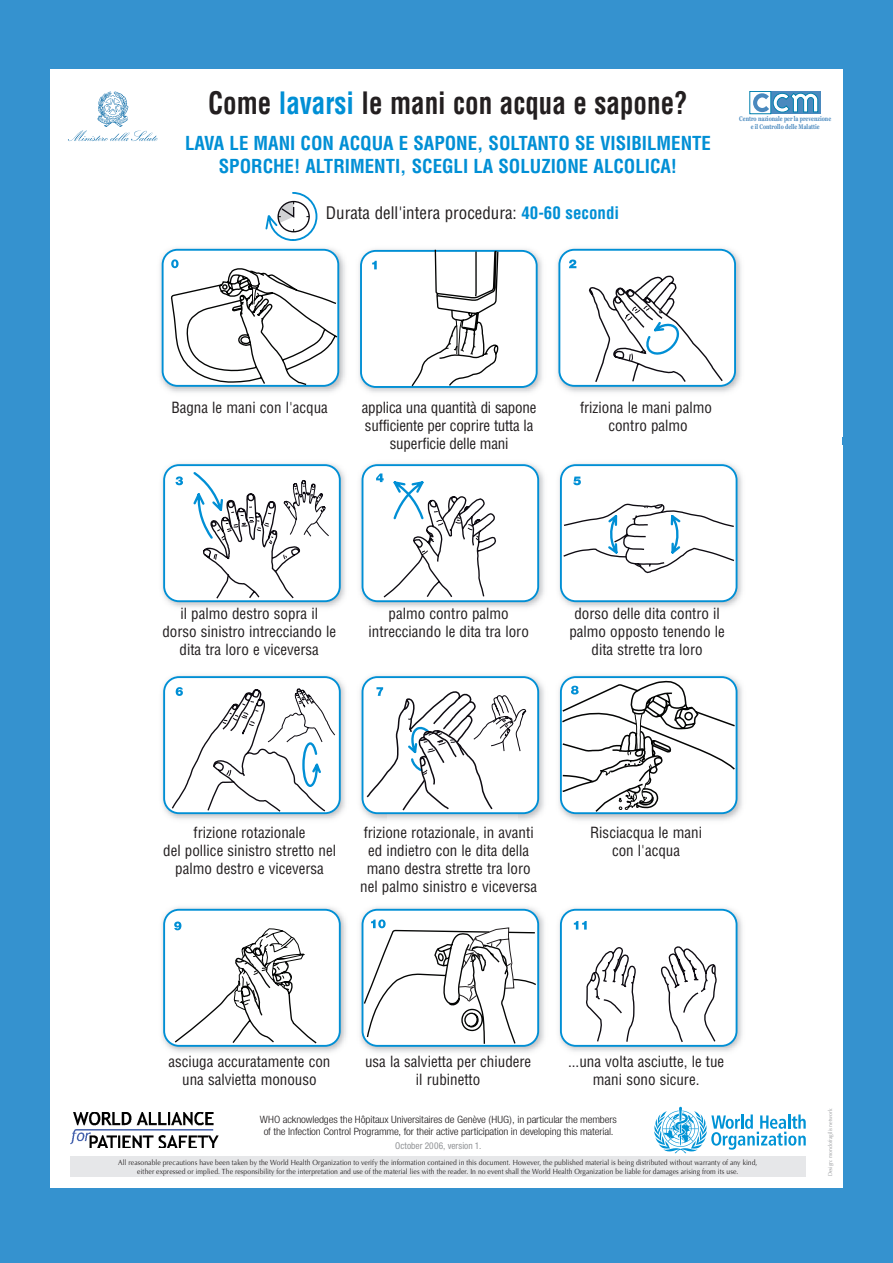
<style>
.page{position:relative;width:893px;height:1263px;background:#3592cf}
.page>*{position:absolute;margin:0;border:0;box-sizing:border-box;transform-origin:0 0}
.t1{font:700 condensed 30.15px "Helvetica";color:#231f20;scale:.9 1}
.t2{font:700 condensed 18.75px/22.6px "Helvetica";color:#008fd5;text-align:center}
.t3{font:condensed 16.95px "Helvetica";color:#231f20}
.t4{font:condensed 15px/18px "Helvetica";color:#231f20;text-align:center}
.t5{font:300 condensed 10.05px/12.1px "Helvetica Neue";letter-spacing:-.01em;color:#231f20;text-align:center;scale:1.11 1}
.t6{font:condensed 9.3px "Helvetica Neue";letter-spacing:.005em;color:#939598}
.t7{font:7.5px/8.4px "Optima";letter-spacing:.01em;color:#231f20;text-align:center;scale:.9 1}
.t8{font:700 6.75px/8.1px "Georgia";color:#4a89be;text-align:center;scale:.74 1}
.t9{font:5.55px "Optima";letter-spacing:.015em;color:#939598;scale:.9 1}
.s1{color:#008fd5}
.s2{font-weight:700;color:#008fd5}
</style>
<div class="page">
<div style="left:50px;top:69px;width:793px;height:367px;background:#fff"></div>
<img style="left:156px;top:436px;width:194px;height:1px">
<img style="left:355px;top:436px;width:193px;height:1px">
<img style="left:553px;top:436px;width:193px;height:1px">
<img style="left:557px;top:248px;width:184px;height:144px">
<div style="left:559px;top:250px;width:176px;height:136px;background:#fff;border-radius:15px"></div>
<div style="left:558px;top:249px;width:178px;height:138px;border:2px solid #008fd5;border-radius:15px"></div>
<svg style="left:588px;top:275px;width:136px;height:112px"></svg>
<svg style="left:569px;top:259px;width:7px;height:9px"></svg>
<img style="left:359px;top:249px;width:183px;height:144px">
<div style="left:361px;top:251px;width:176px;height:136px;background:#fff;border-radius:15px"></div>
<div style="left:360px;top:250px;width:178px;height:138px;border:2px solid #008fd5;border-radius:15px"></div>
<svg style="left:410px;top:249px;width:89px;height:139px"></svg>
<svg style="left:372px;top:261px;width:5px;height:8px"></svg>
<img style="left:160px;top:250px;width:185px;height:143px">
<div style="left:163px;top:250px;width:175px;height:136px;background:#fff;border-radius:15px"></div>
<svg style="left:170px;top:248px;width:169px;height:141px"></svg>
<svg style="left:265px;top:192px;width:53px;height:49px"></svg>
<div style="left:50px;top:445px;width:793px;height:742px;background:#fff"></div>
<img style="left:162px;top:463px;width:183px;height:144px">
<div style="left:164px;top:465px;width:176px;height:136px;background:#fff;border-radius:15px"></div>
<div style="left:163px;top:464px;width:178px;height:138px;border:2px solid #008fd5;border-radius:15px"></div>
<svg style="left:175px;top:476px;width:8px;height:9px"></svg>
<svg style="left:191px;top:463px;width:139px;height:137px"></svg>
<img style="left:360px;top:463px;width:184px;height:144px">
<div style="left:362px;top:465px;width:176px;height:136px;background:#fff;border-radius:15px"></div>
<div style="left:362px;top:464px;width:177px;height:138px;border:2px solid #008fd5;border-radius:15px"></div>
<svg style="left:376px;top:473px;width:120px;height:125px"></svg>
<img style="left:559px;top:463px;width:183px;height:139px">
<div style="left:561px;top:465px;width:175px;height:136px;background:#fff;border-radius:15px"></div>
<div style="left:560px;top:464px;width:177px;height:138px;border:2px solid #008fd5;border-radius:15px"></div>
<svg style="left:573px;top:477px;width:8px;height:8px"></svg>
<svg style="left:562px;top:492px;width:174px;height:115px"></svg>
<img style="left:162px;top:678px;width:183px;height:142px">
<div style="left:164px;top:677px;width:176px;height:136px;background:#fff;border-radius:15px"></div>
<div style="left:163px;top:676px;width:178px;height:138px;border:2px solid #008fd5;border-radius:15px"></div>
<svg style="left:171px;top:675px;width:165px;height:138px"></svg>
<img style="left:360px;top:675px;width:184px;height:26px">
<img style="left:360px;top:701px;width:28px;height:120px">
<img style="left:518px;top:701px;width:26px;height:120px">
<div style="left:362px;top:677px;width:176px;height:136px;background:#fff;border-radius:15px"></div>
<div style="left:362px;top:676px;width:177px;height:138px;border:2px solid #008fd5;border-radius:15px"></div>
<svg style="left:365px;top:675px;width:161px;height:137px"></svg>
<img style="left:559px;top:680px;width:183px;height:141px">
<svg style="left:560px;top:675px;width:176px;height:138px"></svg>
<img style="left:162px;top:907px;width:184px;height:146px">
<div style="left:164px;top:910px;width:176px;height:136px;background:#fff;border-radius:15px"></div>
<div style="left:163px;top:909px;width:178px;height:138px;border:2px solid #008fd5;border-radius:15px"></div>
<svg style="left:173px;top:921px;width:145px;height:124px"></svg>
<img style="left:360px;top:907px;width:184px;height:140px">
<div style="left:362px;top:910px;width:176px;height:136px;background:#fff;border-radius:15px"></div>
<div style="left:362px;top:909px;width:177px;height:138px;border:2px solid #008fd5;border-radius:15px"></div>
<svg style="left:363px;top:919px;width:175px;height:258px"></svg>
<img style="left:559px;top:908px;width:183px;height:144px">
<div style="left:561px;top:910px;width:175px;height:136px;background:#fff;border-radius:15px"></div>
<div style="left:560px;top:909px;width:177px;height:138px;border:2px solid #008fd5;border-radius:15px"></div>
<svg style="left:574px;top:908px;width:143px;height:141px"></svg>
<svg style="left:654px;top:1107px;width:152px;height:46px"></svg>
<img style="left:71px;top:1112px;width:147px;height:36px">
<div style="left:71px;top:1156px;width:735px;height:20px;background:#e6e7e9"></div>
<div style="left:361px;top:402px;width:176px;height:53px;background:#fff"></div>
<svg style="left:771px;top:91px;width:49px;height:23px"></svg>
<svg style="left:753px;top:93px;width:65px;height:19px"></svg>
<svg style="left:68px;top:92px;width:90px;height:49px"></svg>
<p class="t1" style="left:208px;top:84px;width:534px">Come <span class="s1">lavarsi</span> le mani con acqua e sapone?</p>
<p class="t2" style="left:185px;top:132px;width:527px">LAVA LE MANI CON ACQUA E SAPONE, SOLTANTO SE VISIBILMENTE<br>SPORCHE! ALTRIMENTI, SCEGLI LA SOLUZIONE ALCOLICA!</p>
<p class="t3" style="left:326px;top:202px;width:295px">Durata dell'intera procedura: <span class="s2">40-60 secondi</span></p>
<p class="t8" style="left:739px;top:115px;width:126px">Centro nazionale per la prevenzione e il Controllo delle Malattie</p>
<p class="t4" style="left:362px;top:398px;width:176px">applica una quantità di sapone sufficiente per coprire tutta la superficie delle mani</p>
<p class="t4" style="left:171px;top:398px;width:158px">Bagna le mani con l'acqua</p>
<p class="t4" style="left:580px;top:398px;width:133px">friziona le mani palmo contro palmo</p>
<p class="t4" style="left:162px;top:605px;width:175px">il palmo destro sopra il dorso sinistro intrecciando le dita tra loro e viceversa</p>
<p class="t4" style="left:368px;top:605px;width:162px">palmo contro palmo intrecciando le dita tra loro</p>
<p class="t4" style="left:569px;top:605px;width:157px">dorso delle dita contro il palmo opposto tenendo le dita strette tra loro</p>
<p class="t4" style="left:163px;top:823px;width:174px">frizione rotazionale<br>del pollice sinistro stretto nel palmo destro e viceversa</p>
<p class="t4" style="left:360px;top:823px;width:179px">frizione rotazionale, in avanti ed indietro con le dita della mano destra strette tra loro nel palmo sinistro e viceversa</p>
<p class="t4" style="left:590px;top:823px;width:113px">Risciacqua le mani con l'acqua</p>
<p class="t4" style="left:168px;top:1053px;width:164px">asciuga accuratamente con una salvietta monouso</p>
<p class="t4" style="left:365px;top:1053px;width:168px">usa la salvietta per chiudere il rubinetto</p>
<p class="t4" style="left:568px;top:1053px;width:158px">...una volta asciutte, le tue mani sono sicure.</p>
<p class="t5" style="left:260px;top:1113px;width:323px">WHO acknowledges the Hôpitaux Universitaires de Genève (HUG), in particular the members of the Infection Control Programme, for their active participation in developing this material.</p>
<p class="t6" style="left:395px;top:1140px;width:88px">October 2006, version 1.</p>
<p class="t7" style="left:118px;top:1159px;width:712px">All reasonable precautions have been taken by the World Health Organization to verify the information contained in this document. However, the published material is being distributed without warranty of any kind, either expressed or implied. The responsibility for the interpretation and use of the material lies with the reader. In no event shall the World Health Organization be liable for damages arising from its use.</p>
<p class="t9" style="left:827px;top:1176px;width:77px;rotate:-90deg">Design: mondofrag li is network</p>
</div>
